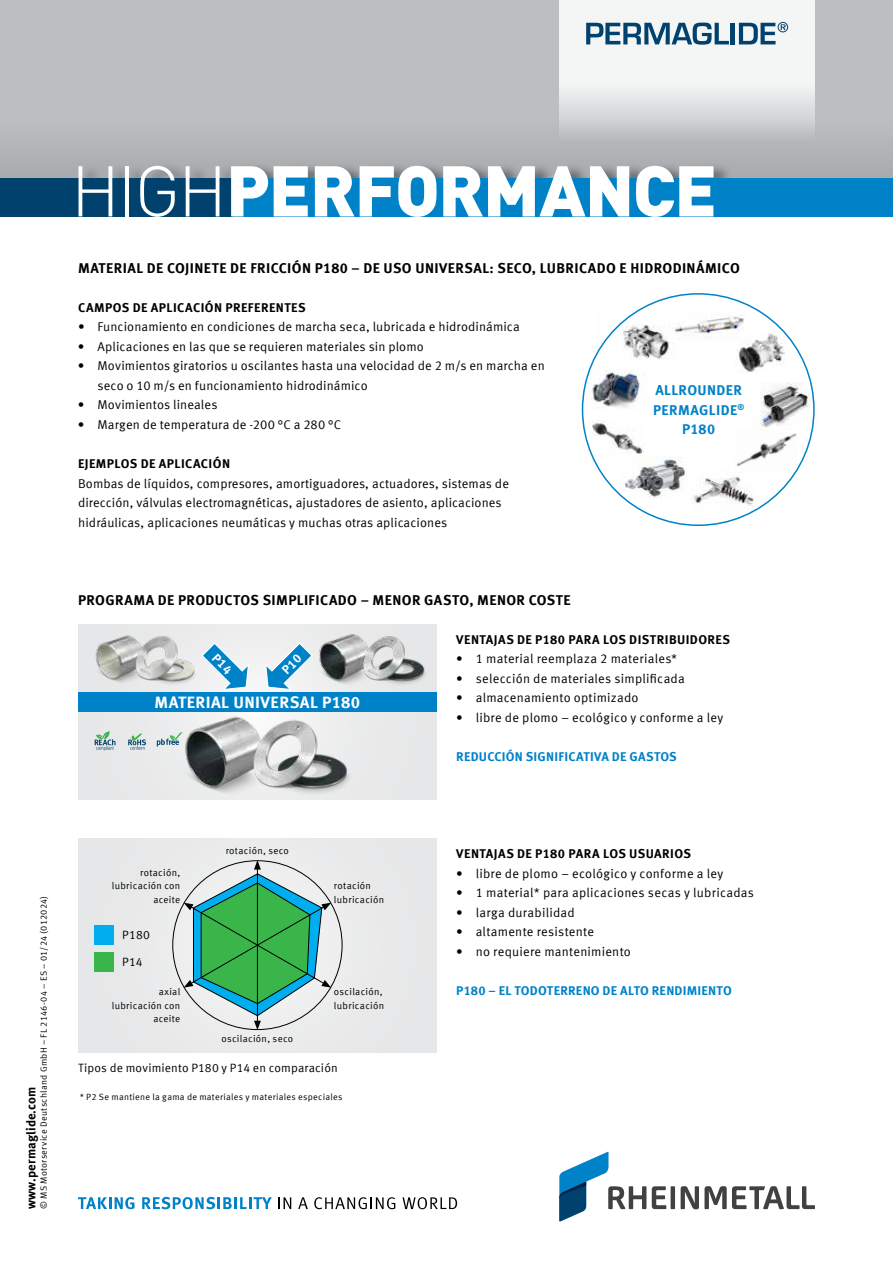
<style>
.page{position:relative;width:893px;height:1263px;background:#fff}
.page>*{position:absolute;margin:0;border:0;box-sizing:border-box;transform-origin:0 0}
.t1{font:900 70.5px "DIN Pro";letter-spacing:-.02em;color:#fff}
.t2{font:700 16.5px "Meta Offc Pro";letter-spacing:.025em;color:#fff}
.t3{font:700 14.25px "Meta Offc Pro";letter-spacing:.025em;color:#000}
.t4{font:700 14.25px/19.5px "Meta Offc Pro";letter-spacing:.025em;color:#0082c8;text-align:center}
.t5{font:12.75px/19.5px "Meta Offc Pro Norm";letter-spacing:.01em;color:#000}
.t6{font:700 12.75px "Meta Offc Pro";letter-spacing:.03em;color:#000}
.t7{font:700 12.75px "Meta Offc Pro";letter-spacing:.015em;color:#0082c8}
.t8{font:700 12.75px "Meta Offc Pro";letter-spacing:.01em;color:#000}
.t9{font:12px "Meta Offc Pro Norm";letter-spacing:.01em;color:#000}
.t10{font:9.75px/13.5px "Meta Offc Pro Norm";letter-spacing:.03em;color:#000;text-align:right}
.t11{font:9px "Meta Offc Pro Norm";letter-spacing:.03em;color:#000}
.s1{font-weight:300}
</style>
<div class="page">
<div style="left:0;top:0;width:893px;height:186px;background:#bcbec0"></div>
<svg style="left:559px;top:0;width:256px;height:119px;background:#eceeee"></svg>
<svg style="left:586px;top:22px;width:143px;height:23px;background:#81a0b5"></svg>
<hr style="left:731px;top:23px;width:4px;height:21px;background:#00416e">
<svg style="left:739px;top:22px;width:49px;height:22px"></svg>
<svg style="left:559px;top:1152px;width:256px;height:69px"></svg>
<img style="left:587px;top:367px;width:57px;height:41px">
<img style="left:592px;top:421px;width:51px;height:32px">
<img style="left:691px;top:476px;width:66px;height:38px">
<img style="left:736px;top:332px;width:52px;height:41px">
<img style="left:622px;top:456px;width:63px;height:43px">
<img style="left:736px;top:427px;width:63px;height:48px">
<img style="left:597px;top:307px;width:72px;height:61px">
<img style="left:668px;top:307px;width:76px;height:34px">
<img style="left:753px;top:383px;width:62px;height:47px">
<div style="left:78px;top:624px;width:359px;height:175px;background:#e7e8e9"></div>
<img style="left:95px;top:637px;width:24px;height:45px">
<img style="left:119px;top:635px;width:76px;height:49px">
<img style="left:319px;top:635px;width:28px;height:49px">
<img style="left:347px;top:634px;width:79px;height:50px">
<img style="left:154px;top:711px;width:74px;height:89px">
<img style="left:228px;top:711px;width:133px;height:89px">
<svg style="left:95px;top:731px;width:21px;height:20px"></svg>
<svg style="left:128px;top:733px;width:18px;height:17px"></svg>
<svg style="left:157px;top:732px;width:26px;height:15px"></svg>
<div style="left:78px;top:838px;width:359px;height:215px;background:#e8e9ea"></div>
<div style="left:94px;top:925px;width:20px;height:19px;background:#00aeef"></div>
<div style="left:94px;top:952px;width:20px;height:19px;background:#39b54a"></div>
<svg style="left:184px;top:860px;width:147px;height:170px"></svg>
<svg style="left:78px;top:1197px;width:56px;height:12px"></svg>
<svg style="left:142px;top:1197px;width:130px;height:12px"></svg>
<svg style="left:278px;top:1197px;width:13px;height:12px"></svg>
<svg style="left:298px;top:1197px;width:10px;height:12px"></svg>
<svg style="left:314px;top:1197px;width:81px;height:12px"></svg>
<svg style="left:402px;top:1197px;width:55px;height:12px"></svg>
<div style="left:0;top:119px;width:893px;height:59px;background:linear-gradient(to bottom,#bfc1c3,#a6a9ab)"></div>
<div style="left:80px;top:162px;width:653px;height:16px;background:#000;opacity:.4"></div>
<div style="left:0;top:178px;width:893px;height:38px;background:#00416e"></div>
<div style="left:234px;top:178px;width:659px;height:38px;background:#0082c8"></div>
<div style="left:78px;top:691px;width:359px;height:20px;background:#0082c8"></div>
<svg style="left:264px;top:642px;width:49px;height:49px"></svg>
<svg style="left:201px;top:642px;width:49px;height:49px"></svg>
<h1 class="t1" style="left:71px;top:130px;width:648px"><span class="s1">HIGH</span>PERFORMANCE</h1>
<p class="t3" style="left:78px;top:257px;width:663px">MATERIAL DE COJINETE DE FRICCIÓN P180 – DE USO UNIVERSAL: SECO, LUBRICADO E HIDRODINÁMICO</p>
<p class="t6" style="left:78px;top:298px;width:229px">CAMPOS DE APLICACIÓN PREFERENTES</p>
<p class="t5" style="left:78px;top:316px;width:443px">• Funcionamiento en condiciones de marcha seca, lubricada e hidrodinámica</p>
<p class="t5" style="left:78px;top:336px;width:347px">• Aplicaciones en las que se requieren materiales sin plomo</p>
<p class="t5" style="left:97px;top:355px;width:449px;text-indent:-19px">• Movimientos giratorios u oscilantes hasta una velocidad de 2 m/s en marcha en seco o 10 m/s en funcionamiento hidrodinámico</p>
<p class="t5" style="left:78px;top:394px;width:141px">• Movimientos lineales</p>
<p class="t5" style="left:78px;top:414px;width:265px">• Margen de temperatura de -200 °C a 280 °C</p>
<p class="t6" style="left:78px;top:454px;width:154px">EJEMPLOS DE APLICACIÓN</p>
<p class="t5" style="left:78px;top:473px;width:432px">Bombas de líquidos, compresores, amortiguadores, actuadores, sistemas de dirección, válvulas electromagnéticas, ajustadores de asiento, aplicaciones hidráulicas, aplicaciones neumáticas y muchas otras aplicaciones</p>
<p class="t3" style="left:78px;top:588px;width:494px">PROGRAMA DE PRODUCTOS SIMPLIFICADO – MENOR GASTO, MENOR COSTE</p>
<p class="t4" style="left:653px;top:379px;width:93px">ALLROUNDER<br>PERMAGLIDE<sup>®<br></sup>P180</p>
<p class="t2" style="left:154px;top:689px;width:207px">MATERIAL UNIVERSAL P180</p>
<p class="t6" style="left:456px;top:629px;width:275px">VENTAJAS DE P180 PARA LOS DISTRIBUIDORES</p>
<p class="t5" style="left:456px;top:648px;width:223px">• 1 material reemplaza 2 materiales*</p>
<p class="t5" style="left:456px;top:667px;width:230px">• selección de materiales simplificada</p>
<p class="t5" style="left:456px;top:687px;width:184px">• almacenamiento optimizado</p>
<p class="t5" style="left:456px;top:706px;width:269px">• libre de plomo – ecológico y conforme a ley</p>
<p class="t7" style="left:456px;top:746px;width:222px">REDUCCIÓN SIGNIFICATIVA DE GASTOS</p>
<p class="t11" style="left:37px;top:1209px;width:315px;rotate:-90deg">© MS Motorservice Deutschland GmbH – FL 2146-04 – ES – 01/24 (012024)</p>
<p class="t8" style="left:21px;top:1209px;width:124px;rotate:-90deg">www.permaglide.com</p>
<p class="t10" style="left:112px;top:865px;width:70px">rotación, lubricación con aceite</p>
<p class="t9" style="left:122px;top:926px;width:29px">P180</p>
<p class="t9" style="left:122px;top:953px;width:22px">P14</p>
<p class="t10" style="left:112px;top:984px;width:70px">axial lubricación con aceite</p>
<p class="t10" style="left:226px;top:843px;width:65px">rotación, seco</p>
<p class="t10" style="left:221px;top:1031px;width:73px">oscilación, seco</p>
<p class="t10" style="left:334px;top:879px;width:52px;text-align:left">rotación lubricación</p>
<p class="t10" style="left:334px;top:984px;width:52px;text-align:left">oscilación, lubricación</p>
<p class="t9" style="left:78px;top:1059px;width:261px">Tipos de movimiento P180 y P14 en comparación</p>
<p class="t11" style="left:80px;top:1090px;width:264px">* P2 Se mantiene la gama de materiales y materiales especiales</p>
<p class="t6" style="left:456px;top:844px;width:236px">VENTAJAS DE P180 PARA LOS USUARIOS</p>
<p class="t5" style="left:456px;top:862px;width:269px">• libre de plomo – ecológico y conforme a ley</p>
<p class="t5" style="left:456px;top:882px;width:299px">• 1 material* para aplicaciones secas y lubricadas</p>
<p class="t5" style="left:456px;top:901px;width:120px">• larga durabilidad</p>
<p class="t5" style="left:456px;top:921px;width:139px">• altamente resistente</p>
<p class="t5" style="left:456px;top:940px;width:176px">• no requiere mantenimiento</p>
<p class="t7" style="left:456px;top:980px;width:277px">P180 – EL TODOTERRENO DE ALTO RENDIMIENTO</p>
</div>
